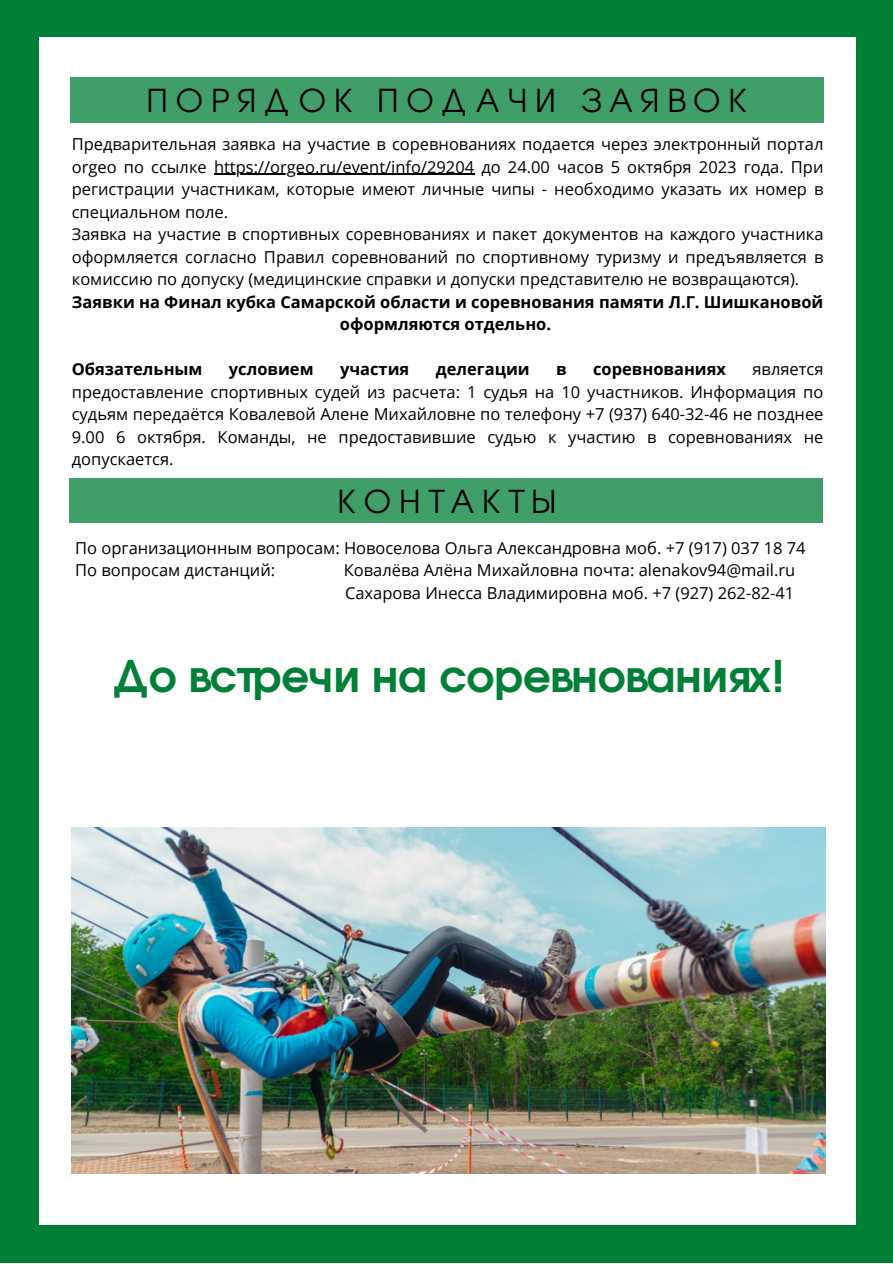
<style>
.page{position:relative;width:893px;height:1264px;background:#fff}
.page>*{position:absolute;margin:0;border:0;box-sizing:border-box;transform-origin:0 0}
.t1{font:700 43.5px "Te X Gyre Adventor";color:#008037}
.t2{font:31.5px "Te X Gyre Adventor";letter-spacing:.25em;color:#000}
.t3{font:16.5px/22.5px "Open Sans";color:#000;text-align:justify}
.t4{font:700 16.5px/22.5px "Open Sans";color:#000;text-align:center}
</style>
<div class="page">
<div style="left:0;top:0;width:892px;height:1262px;background:#008037"></div>
<div style="left:39px;top:37px;width:816px;height:1187px;background:#fff"></div>
<div style="left:70px;top:77px;width:753px;height:45px;background:#409f69"></div>
<div style="left:69px;top:478px;width:753px;height:45px;background:#409f69"></div>
<img style="left:72px;top:827px;width:753px;height:345px">
<hr style="left:214px;top:174px;width:260px;height:1px;background:#000">
<p class="t2" style="left:146px;top:76px;width:602px">ПОРЯДОК ПОДАЧИ ЗАЯВОК</p>
<p class="t3" style="left:72px;top:132px;width:753px">Предварительная заявка на участие в соревнованиях подается через электронный портал orgeo по ссылке https://orgeo.ru/event/info/29204 до 24.00 часов 5 октября 2023 года. При регистрации участникам, которые имеют личные чипы - необходимо указать их номер в специальном поле.</p>
<p class="t3" style="left:72px;top:222px;width:753px">Заявка на участие в спортивных соревнованиях и пакет документов на каждого участника оформляется согласно Правил соревнований по спортивному туризму и предъявляется в комиссию по допуску (медицинские справки и допуски представителю не возвращаются).</p>
<p class="t4" style="left:72px;top:290px;width:753px">Заявки на Финал кубка Самарской области и соревнования памяти Л.Г. Шишкановой оформляются отдельно.</p>
<p class="t4" style="left:72px;top:357px;width:132px">Обязательным</p>
<p class="t4" style="left:229px;top:357px;width:86px">условием</p>
<p class="t4" style="left:340px;top:357px;width:71px">участия</p>
<p class="t4" style="left:435px;top:357px;width:95px">делегации</p>
<p class="t4" style="left:556px;top:357px;width:12px">в</p>
<p class="t4" style="left:593px;top:357px;width:135px">соревнованиях</p>
<p class="t3" style="left:72px;top:357px;width:753px;text-indent:680px">является предоставление спортивных судей из расчета: 1 судья на 10 участников. Информация по судьям передаётся Ковалевой Алене Михайловне по телефону +7 (937) 640-32-46 не позднее 9.00 6 октября. Команды, не предоставившие судью к участию в соревнованиях не допускается.</p>
<p class="t2" style="left:337px;top:476px;width:218px">КОНТАКТЫ</p>
<p class="t3" style="left:75px;top:536px;width:731px">По организационным вопросам: Новоселова Ольга Александровна моб. +7 (917) 037 18 74</p>
<p class="t3" style="left:75px;top:559px;width:201px">По вопросам дистанций:</p>
<p class="t3" style="left:344px;top:559px;width:453px">Ковалёва Алёна Михайловна почта: alenakov94@mail.ru</p>
<p class="t3" style="left:345px;top:581px;width:451px">Сахарова Инесса Владимировна моб. +7 (927) 262-82-41</p>
<p class="t1" style="left:113px;top:638px;width:672px">До встречи на соревнованиях!</p>
</div>
